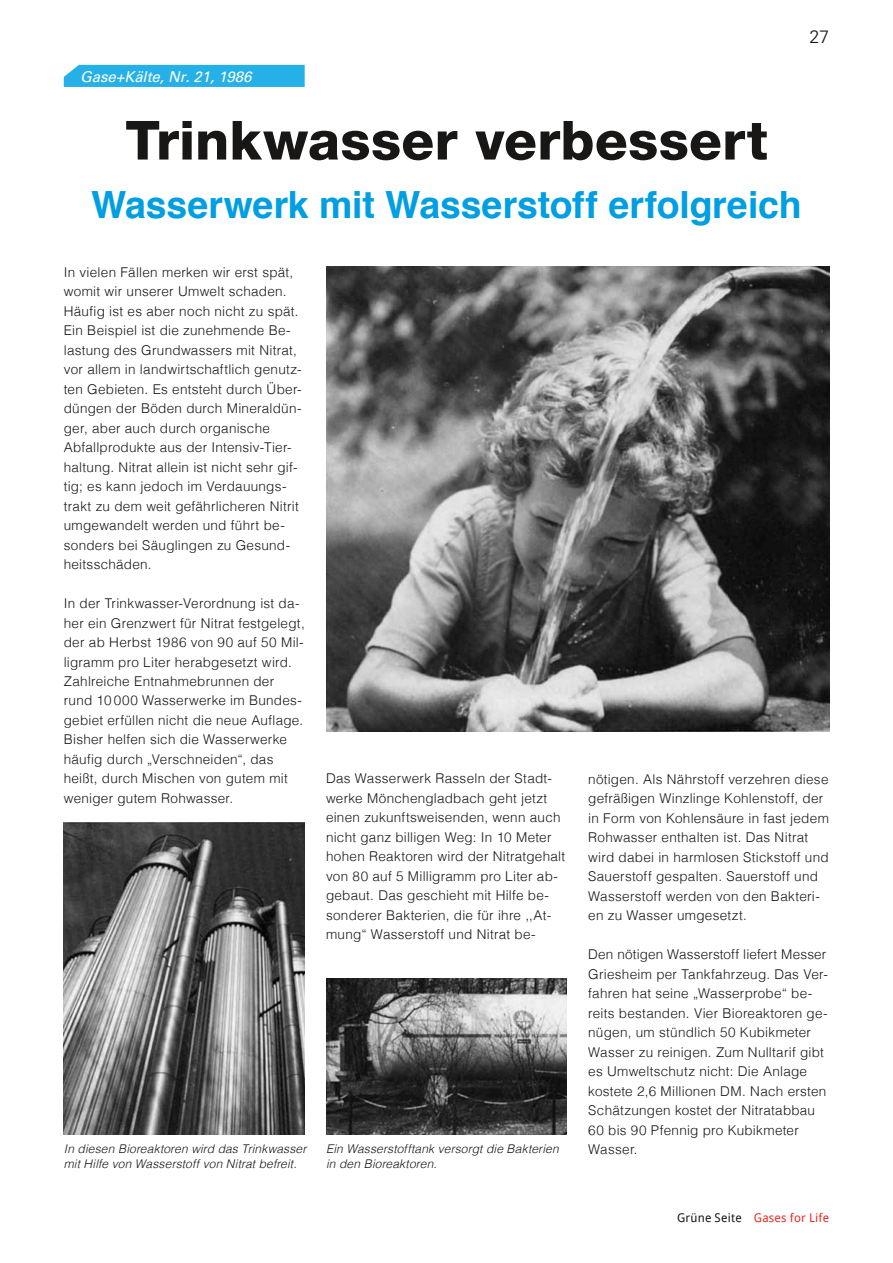
<style>
.page{position:relative;width:893px;height:1263px;background:#fff}
.page>*{position:absolute;margin:0;border:0;box-sizing:border-box;transform-origin:0 0}
.t1{font:800 54px "Helvetica Neue LT Std";letter-spacing:.005em;color:#181716}
.t2{font:700 37.5px "Helvetica";letter-spacing:-.005em;color:#009ee3}
.t3{font:300 18px "Univers CE";color:#181716}
.t4{font:italic 500 15px "Univers CE";letter-spacing:-.005em;color:#fff}
.t5{font:300 13.5px/19.5px "Helvetica";letter-spacing:.02em;color:#181716}
.t6{font:italic 300 12px/15px "Helvetica";letter-spacing:.015em;color:#181716}
.t7{font:12px "Droid Sans";letter-spacing:.02em;color:#e62d24}
.s1{color:#181716}
</style>
<div class="page">
<div style="left:64px;top:65px;width:241px;height:22px;background:#25b1e7"></div>
<img style="left:326px;top:267px;width:503px;height:464px">
<img style="left:64px;top:823px;width:241px;height:312px">
<img style="left:326px;top:979px;width:241px;height:156px">
<p class="t4" style="left:80px;top:67px;width:173px">Gase+Kälte, Nr. 21, 1986</p>
<h3 class="t3" style="left:809px;top:26px;width:21px">27</h3>
<h1 class="t1" style="left:125px;top:108px;width:644px">Trinkwasser verbessert</h1>
<h2 class="t2" style="left:91px;top:175px;width:712px">Wasserwerk mit Wasserstoff erfolgreich</h2>
<p class="t5" style="left:64px;top:261px;width:240px">In vielen Fällen merken wir erst spät, womit wir unserer Umwelt schaden.<br>Häufig ist es aber noch nicht zu spät.<br>Ein Beispiel ist die zunehmende Be&shy;lastung des Grundwassers mit Nitrat, vor allem in landwirtschaftlich genutz&shy;ten Gebieten. Es entsteht durch Über&shy;düngen der Böden durch Mineraldün&shy;ger, aber auch durch organische Abfallprodukte aus der Intensiv-Tier&shy;haltung. Nitrat allein ist nicht sehr gif&shy;tig; es kann jedoch im Verdauungs&shy;trakt zu dem weit gefährlicheren Nitrit umgewandelt werden und führt be&shy;sonders bei Säuglingen zu Gesund&shy;heitsschäden.</p>
<p class="t5" style="left:64px;top:592px;width:242px">In der Trinkwasser-Verordnung ist da&shy;her ein Grenzwert für Nitrat festgelegt, der ab Herbst 1986 von 90 auf 50 Mil&shy;ligramm pro Liter herabgesetzt wird.<br>Zahlreiche Entnahmebrunnen der rund 10 000 Wasserwerke im Bundes&shy;gebiet erfüllen nicht die neue Auflage.<br>Bisher helfen sich die Wasserwerke häufig durch „Verschneiden“, das heißt, durch Mischen von gutem mit weniger gutem Rohwasser.</p>
<p class="t5" style="left:326px;top:768px;width:241px">Das Wasserwerk Rasseln der Stadt&shy;werke Mönchengladbach geht jetzt einen zukunftsweisenden, wenn auch nicht ganz billigen Weg: In 10 Meter hohen Reaktoren wird der Nitratgehalt von 80 auf 5 Milligramm pro Liter ab&shy;gebaut. Das geschieht mit Hilfe be&shy;sonderer Bakterien, die für ihre ,,At&shy;mung“ Wasserstoff und Nitrat be-</p>
<p class="t5" style="left:588px;top:768px;width:242px">nötigen. Als Nährstoff verzehren diese gefräßigen Winzlinge Kohlenstoff, der in Form von Kohlensäure in fast jedem Rohwasser enthalten ist. Das Nitrat wird dabei in harmlosen Stickstoff und Sauerstoff gespalten. Sauerstoff und Wasserstoff werden von den Bakteri&shy;en zu Wasser umgesetzt.</p>
<p class="t5" style="left:588px;top:943px;width:241px">Den nötigen Wasserstoff liefert Messer Griesheim per Tankfahrzeug. Das Ver&shy;fahren hat seine „Wasserprobe“ be&shy;reits bestanden. Vier Bioreaktoren ge&shy;nügen, um stündlich 50 Kubikmeter Wasser zu reinigen. Zum Nulltarif gibt es Umweltschutz nicht: Die Anlage kostete 2,6 Millionen DM. Nach ersten Schätzungen kostet der Nitratabbau 60 bis 90 Pfennig pro Kubikmeter Wasser.</p>
<p class="t6" style="left:64px;top:1141px;width:244px">In diesen Bioreaktoren wird das Trinkwasser mit Hilfe von Wasserstoff von Nitrat befreit.</p>
<p class="t6" style="left:326px;top:1141px;width:234px">Ein Wasserstofftank versorgt die Bakterien in den Bioreaktoren.</p>
<p class="t7" style="left:677px;top:1211px;width:154px"><span class="s1">Grüne Seite</span> Gases for Life</p>
</div>
